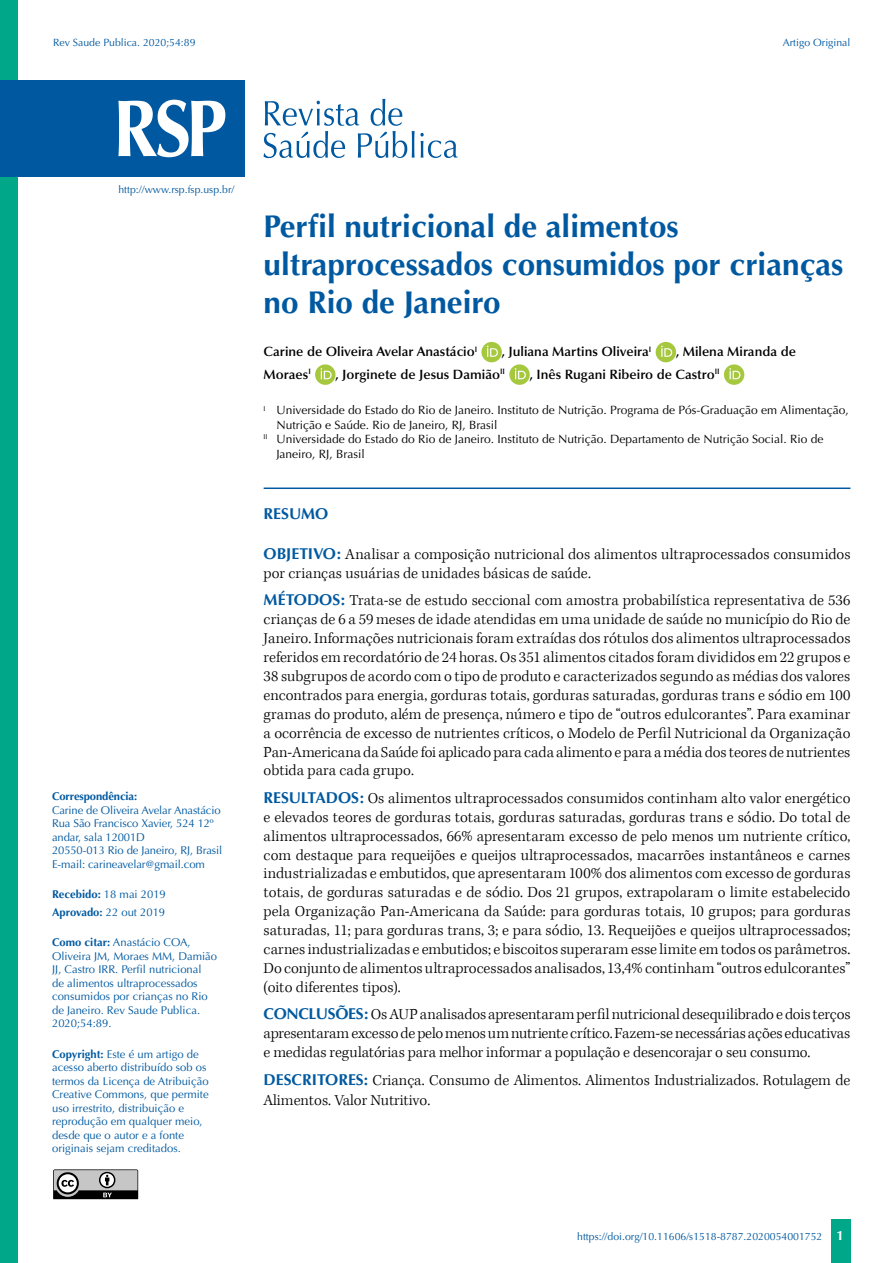
<style>
.page{position:relative;width:893px;height:1263px;background:#fff}
.page>*{position:absolute;margin:0;border:0;box-sizing:border-box;transform-origin:0 0}
.t1{font:700 31.5px/37.8px "Optima";color:#0059a0}
.t2{font:300 15.75px/18.9px "Kepler Std";color:#000;text-align:justify}
.t3{font:700 15.75px "Optima";color:#0059a0}
.t4{font:600 13.5px "Optima";color:#000}
.t5{font:12px "Optima";color:#000}
.t6{font:11.25px/13.5px "Optima";color:#0059a0}
.t7{font:700 11.25px/17.7px "Optima";letter-spacing:-.01em;color:#0059a0}
.t8{font:10.5px "Optima";color:#0059a0}
.s1{font-weight:400}
.s2{font-weight:700}
.s3{font-family:"Optima";font-weight:700;color:#0059a0}
.s4{font-weight:700;font-size:13.5px;color:#fff}
</style>
<div class="page">
<div style="left:831px;top:1220px;width:20px;height:43px;background:#00a788"></div>
<svg style="left:53px;top:1169px;width:85px;height:30px;background:#838383"></svg>
<div style="left:0;top:0;width:18px;height:1263px;background:#00a788"></div>
<hr style="left:264px;top:487px;width:586px;height:2px;background:#0059a0">
<div style="left:481px;top:342px;width:21px;height:20px;background:#a6c83e;border-radius:50%"></div>
<svg style="left:487px;top:346px;width:11px;height:11px"></svg>
<div style="left:656px;top:342px;width:20px;height:20px;background:#a6c83e;border-radius:50%"></div>
<svg style="left:661px;top:346px;width:11px;height:11px"></svg>
<svg style="left:315px;top:364px;width:20px;height:21px"></svg>
<svg style="left:321px;top:368px;width:11px;height:11px"></svg>
<svg style="left:509px;top:364px;width:21px;height:21px"></svg>
<svg style="left:515px;top:368px;width:11px;height:11px"></svg>
<div style="left:724px;top:364px;width:20px;height:21px;background:#a6c83e;border-radius:50%"></div>
<svg style="left:729px;top:368px;width:11px;height:11px"></svg>
<svg style="left:263px;top:99px;width:195px;height:59px"></svg>
<div style="left:0;top:80px;width:244px;height:96px;background:#0059a0"></div>
<svg style="left:118px;top:100px;width:107px;height:57px"></svg>
<p class="t8" style="left:53px;top:36px;width:144px">Rev Saude Publica. 2020;54:89</p>
<p class="t8" style="left:783px;top:36px;width:69px">Artigo Original</p>
<p class="t8" style="left:118px;top:183px;width:117px">http://www.rsp.fsp.usp.br/</p>
<p class="t7" style="left:52px;top:788px;width:87px">Correspondência:</p>
<p class="t6" style="left:52px;top:803px;width:172px">Carine de Oliveira Avelar Anastácio<br>Rua São Francisco Xavier, 524 12º andar, sala 12001D<br>20550-013 Rio de Janeiro, RJ, Brasil<br>E-mail: carineavelar@gmail.com</p>
<p class="t7" style="left:52px;top:886px;width:115px">Recebido: <span class="s1">18 mai 2019<br></span>Aprovado: <span class="s1">22 out 2019</span></p>
<p class="t6" style="left:52px;top:936px;width:167px"><span class="s2">Como citar:</span> Anastácio COA,<br>Oliveira JM, Moraes MM, Damião<br>JJ, Castro IRR. Perfil nutricional<br>de alimentos ultraprocessados consumidos por crianças no Rio de Janeiro. Rev Saude Publica.<br>2020;54:89.</p>
<p class="t6" style="left:52px;top:1047px;width:158px"><span class="s2">Copyright:</span> Este é um artigo de acesso aberto distribuído sob os termos da Licença de Atribuição<br>Creative Commons, que permite uso irrestrito, distribuição e reprodução em qualquer meio, desde que o autor e a fonte originais sejam creditados.</p>
<h1 class="t1" style="left:264px;top:208px;width:581px">Perfil nutricional de alimentos ultraprocessados consumidos por crianças no Rio de Janeiro</h1>
<p class="t4" style="left:264px;top:344px;width:215px">Carine de Oliveira Avelar Anastácio<sup>I</sup></p>
<p class="t4" style="left:502px;top:344px;width:151px">, Juliana Martins Oliveira<sup>I</sup></p>
<p class="t4" style="left:676px;top:344px;width:121px">, Milena Miranda de</p>
<p class="t4" style="left:264px;top:366px;width:49px">Moraes<sup>I</sup></p>
<p class="t4" style="left:335px;top:366px;width:171px">, Jorginete de Jesus Damião<sup>II</sup></p>
<p class="t4" style="left:530px;top:366px;width:191px">, Inês Rugani Ribeiro de Castro<sup>II</sup></p>
<p class="t5" style="left:264px;top:403px;width:587px"><sup>I</sup> Universidade do Estado do Rio de Janeiro. Instituto de Nutrição. Programa de Pós-Graduação em Alimentação,</p>
<p class="t5" style="left:276px;top:418px;width:223px">Nutrição e Saúde. Rio de Janeiro, RJ, Brasil</p>
<p class="t5" style="left:264px;top:432px;width:561px"><sup>II</sup> Universidade do Estado do Rio de Janeiro. Instituto de Nutrição. Departamento de Nutrição Social. Rio de</p>
<p class="t5" style="left:276px;top:447px;width:90px">Janeiro, RJ, Brasil</p>
<p class="t3" style="left:264px;top:504px;width:66px">RESUMO</p>
<p class="t2" style="left:264px;top:545px;width:588px"><span class="s3">OBJETIVO:</span> Analisar a composição nutricional dos alimentos ultraprocessados consumidos por crianças usuárias de unidades básicas de saúde.</p>
<p class="t2" style="left:264px;top:591px;width:588px"><span class="s3">MÉTODOS:</span> Trata-se de estudo seccional com amostra probabilística representativa de 536 crianças de 6 a 59 meses de idade atendidas em uma unidade de saúde no município do Rio de Janeiro. Informações nutricionais foram extraídas dos rótulos dos alimentos ultraprocessados referidos em recordatório de 24 horas. Os 351 alimentos citados foram divididos em 22 grupos e 38 subgrupos de acordo com o tipo de produto e caracterizados segundo as médias dos valores encontrados para energia, gorduras totais, gorduras saturadas, gorduras trans e sódio em 100 gramas do produto, além de presença, número e tipo de “outros edulcorantes”. Para examinar a ocorrência de excesso de nutrientes críticos, o Modelo de Perfil Nutricional da Organização Pan-Americana da Saúde foi aplicado para cada alimento e para a média dos teores de nutrientes obtida para cada grupo.</p>
<p class="t2" style="left:264px;top:789px;width:588px"><span class="s3">RESULTADOS:</span> Os alimentos ultraprocessados consumidos continham alto valor energético e elevados teores de gorduras totais, gorduras saturadas, gorduras trans e sódio. Do total de alimentos ultraprocessados, 66% apresentaram excesso de pelo menos um nutriente crítico, com destaque para requeijões e queijos ultraprocessados, macarrões instantâneos e carnes industrializadas e embutidos, que apresentaram 100% dos alimentos com excesso de gorduras totais, de gorduras saturadas e de sódio. Dos 21 grupos, extrapolaram o limite estabelecido pela Organização Pan-Americana da Saúde: para gorduras totais, 10 grupos; para gorduras saturadas, 11; para gorduras trans, 3; e para sódio, 13. Requeijões e queijos ultraprocessados; carnes industrializadas e embutidos; e biscoitos superaram esse limite em todos os parâmetros.<br>Do conjunto de alimentos ultraprocessados analisados, 13,4% continham “outros edulcorantes” (oito diferentes tipos).</p>
<p class="t2" style="left:264px;top:1005px;width:588px"><span class="s3">CONCLUSÕES:</span> Os AUP analisados apresentaram perfil nutricional desequilibrado e dois terços apresentaram excesso de pelo menos um nutriente crítico. Fazem-se necessárias ações educativas e medidas regulatórias para melhor informar a população e desencorajar o seu consumo.</p>
<p class="t2" style="left:264px;top:1071px;width:588px;line-height:19.8px"><span class="s3">DESCRITORES:</span> Criança. Consumo de Alimentos. Alimentos Industrializados. Rotulagem de<br>Alimentos. Valor Nutritivo.</p>
<p class="t8" style="left:577px;top:1230px;width:268px">https://doi.org/10.11606/s1518-8787.2020054001752 <span class="s4">1</span></p>
</div>
